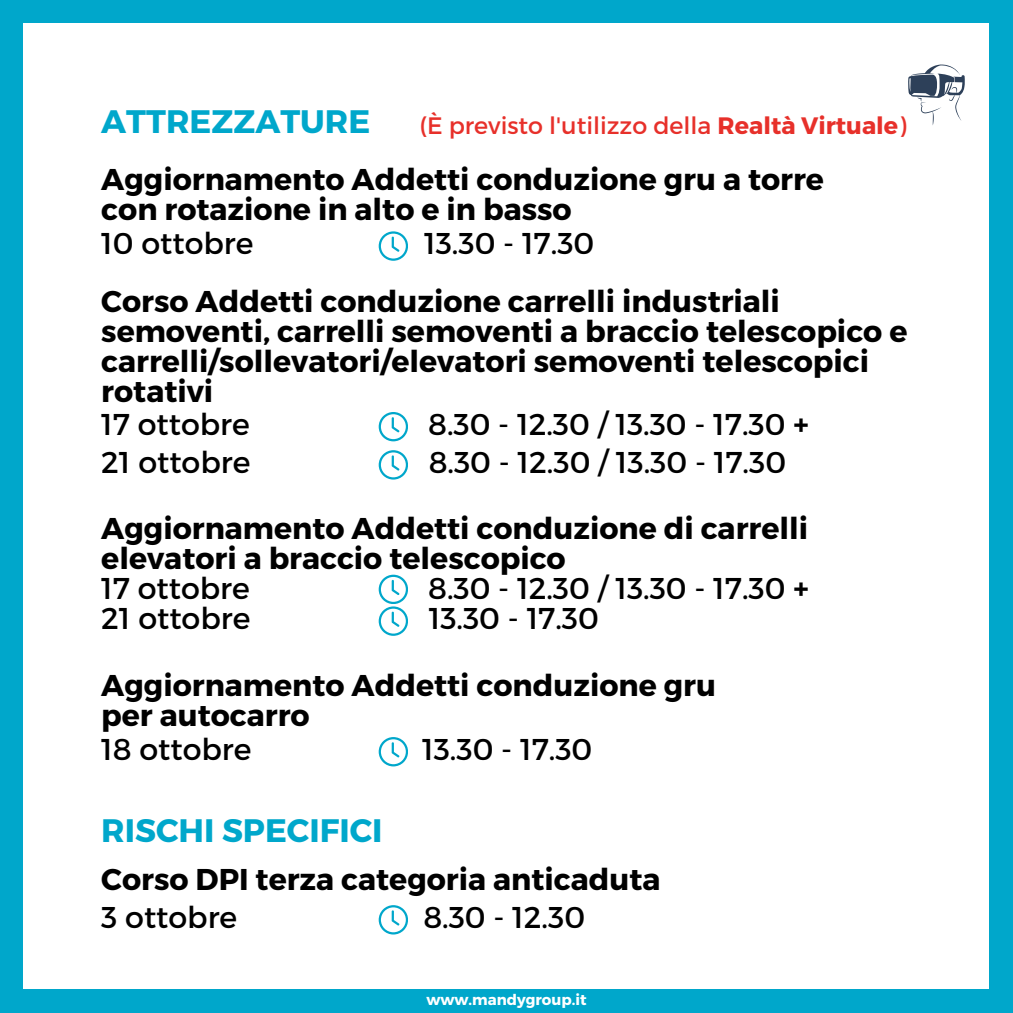
<style>
.page{position:relative;width:1013px;height:1013px;background:#fff}
.page>*{position:absolute;margin:0;border:0;box-sizing:border-box;transform-origin:0 0}
.t1{font:700 32.5px "Montserrat";color:#00a7cb}
.t2{font:700 30px/30px "Montserrat";color:#000}
.t3{font:30px "Montserrat";color:#000}
.t4{font:23.75px "Montserrat";color:#e7302a}
.t5{font:700 15px "Montserrat";color:#fff}
.s1{font-weight:700}
.s2{font-weight:400}
</style>
<div class="page">
<div style="left:0;top:0;width:1012px;height:1012px;background:#00a7cb"></div>
<div style="left:24px;top:24px;width:965px;height:965px;background:#fff"></div>
<svg style="left:908px;top:64px;width:57px;height:61px"></svg>
<svg style="left:379px;top:231px;width:29px;height:29px"></svg>
<svg style="left:379px;top:412px;width:29px;height:29px"></svg>
<svg style="left:379px;top:450px;width:29px;height:29px"></svg>
<svg style="left:379px;top:574px;width:29px;height:61px"></svg>
<svg style="left:379px;top:737px;width:29px;height:29px"></svg>
<svg style="left:379px;top:905px;width:29px;height:29px"></svg>
<h2 class="t1" style="left:101px;top:101px;width:270px">ATTREZZATURE</h2>
<p class="t4" style="left:419px;top:110px;width:488px">(È previsto l'utilizzo della <span class="s1">Realtà Virtuale</span>)</p>
<h2 class="t2" style="left:101px;top:163px;width:724px">Aggiornamento Addetti conduzione gru a torre con rotazione in alto e in basso</h2>
<h2 class="t3" style="left:101px;top:224px;width:154px">10 ottobre</h2>
<h2 class="t3" style="left:424px;top:224px;width:172px">13.30 - 17.30</h2>
<p class="t2" style="left:101px;top:284px;width:807px">Corso Addetti conduzione carrelli industriali semoventi, carrelli semoventi a braccio telescopico e carrelli/sollevatori/elevatori semoventi telescopici rotativi</p>
<p class="t3" style="left:101px;top:405px;width:150px">17 ottobre</p>
<p class="t3" style="left:428px;top:405px;width:382px">8.30 - 12.30 / 13.30 - 17.30 <span class="s1">+</span></p>
<p class="t3" style="left:101px;top:443px;width:150px">21 ottobre</p>
<p class="t3" style="left:429px;top:443px;width:359px">8.30 - 12.30 / 13.30 - 17.30</p>
<p class="t2" style="left:101px;top:512px;width:708px">Aggiornamento Addetti conduzione di carrelli elevatori a braccio telescopico<br><span class="s2">17 ottobre</span></p>
<p class="t3" style="left:428px;top:569px;width:382px">8.30 - 12.30 / 13.30 - 17.30 <span class="s1">+</span></p>
<p class="t3" style="left:101px;top:599px;width:150px">21 ottobre</p>
<p class="t3" style="left:429px;top:599px;width:172px">13.30 - 17.30</p>
<h2 class="t2" style="left:101px;top:669px;width:616px">Aggiornamento Addetti conduzione gru per autocarro</h2>
<h2 class="t3" style="left:101px;top:729px;width:152px">18 ottobre</h2>
<h2 class="t3" style="left:422px;top:729px;width:172px">13.30 - 17.30</h2>
<p class="t1" style="left:101px;top:809px;width:283px">RISCHI SPECIFICI</p>
<h3 class="t2" style="left:101px;top:859px;width:560px;line-height:37.5px">Corso DPI terza categoria anticaduta<br><span class="s2">3 ottobre</span></h3>
<h3 class="t3" style="left:423px;top:897px;width:163px">8.30 - 12.30</h3>
<h1 class="t5" style="left:426px;top:989px;width:162px">www.mandygroup.it</h1>
</div>
